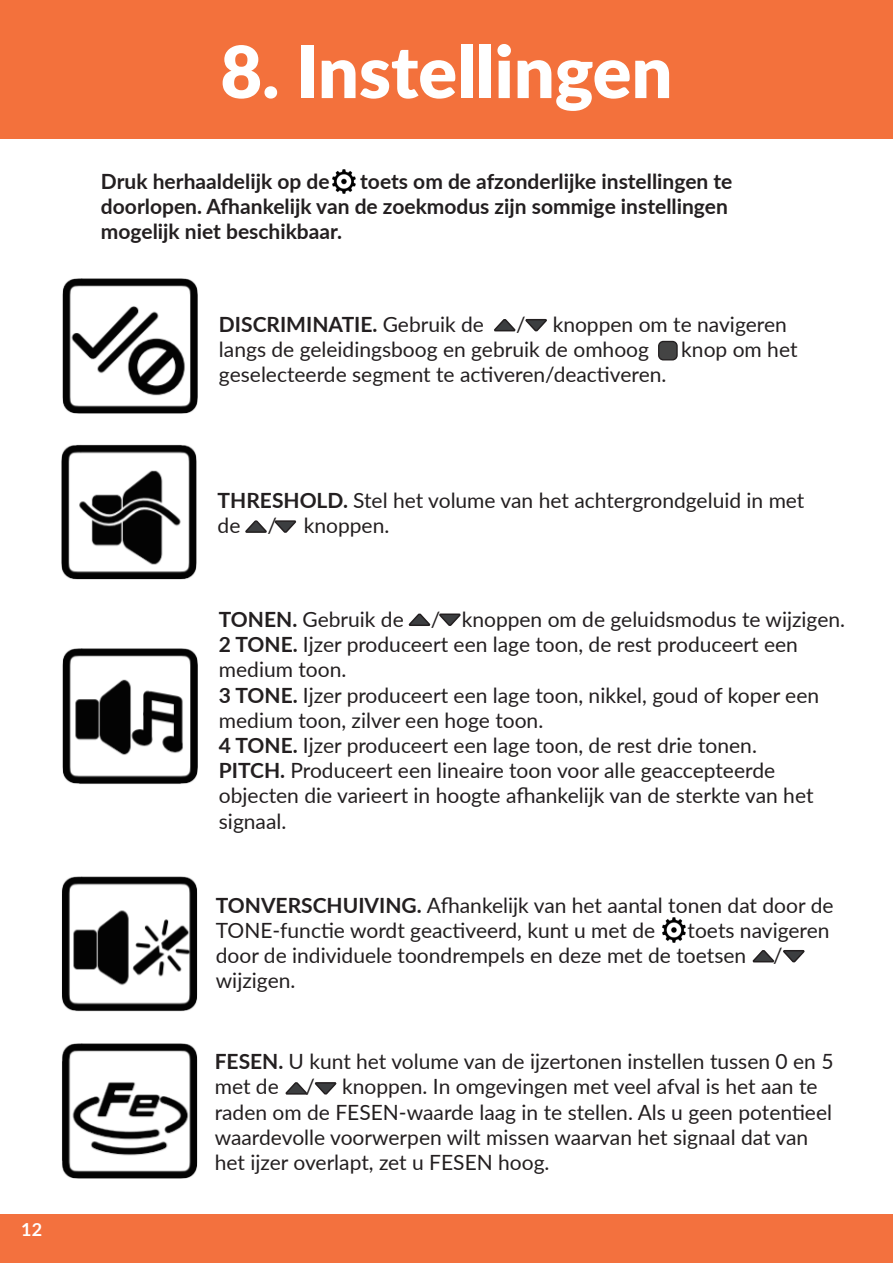
<style>
.page{position:relative;width:893px;height:1263px;background:#fff}
.page>*{position:absolute;margin:0;border:0;box-sizing:border-box;transform-origin:0 0}
.t1{font:900 72px "Lato";color:#fff}
.t2{font:21px/25.2px "Lato";color:#231f20}
.t3{font:700 21px/25.2px "Lato";color:#231f20}
.t4{font:700 18px "Lato";color:#fff}
.s1{font-weight:400}
.s2{font-weight:700}
</style>
<div class="page">
<div style="left:1px;top:1215px;width:892px;height:48px;background:#f3713e"></div>
<img style="left:63px;top:279px;width:134px;height:134px">
<img style="left:62px;top:444px;width:134px;height:135px">
<img style="left:62px;top:1044px;width:135px;height:134px">
<img style="left:62px;top:876px;width:135px;height:135px">
<img style="left:63px;top:649px;width:134px;height:135px">
<img style="left:333px;top:169px;width:23px;height:24px">
<svg style="left:494px;top:319px;width:22px;height:13px"></svg>
<svg style="left:525px;top:318px;width:22px;height:14px"></svg>
<div style="left:659px;top:341px;width:18px;height:19px;background:#444;border-radius:5px"></div>
<div style="left:658px;top:341px;width:20px;height:19px;border:1px solid #231f20;border-radius:5px"></div>
<svg style="left:245px;top:520px;width:52px;height:13px"></svg>
<svg style="left:408px;top:613px;width:23px;height:13px"></svg>
<svg style="left:439px;top:613px;width:22px;height:13px"></svg>
<svg style="left:285px;top:1082px;width:52px;height:13px"></svg>
<svg style="left:752px;top:950px;width:23px;height:13px"></svg>
<svg style="left:783px;top:950px;width:22px;height:13px"></svg>
<img style="left:662px;top:918px;width:23px;height:24px">
<div style="left:0;top:0;width:893px;height:138px;background:#f3713c"></div>
<p class="t4" style="left:21px;top:1216px;width:22px">12</p>
<p class="t1" style="left:220px;top:18px;width:454px">8. Instellingen</p>
<p class="t3" style="left:101px;top:168px;width:633px;text-indent:259px">toets om de afzonderlijke instellingen te doorlopen. Afhankelijk van de zoekmodus zijn sommige instellingen mogelijk niet beschikbaar.</p>
<p class="t3" style="left:101px;top:168px;width:230px">Druk herhaaldelijk op de</p>
<p class="t2" style="left:219px;top:311px;width:569px;text-indent:334px">knoppen om te navigeren langs de geleidingsboog en gebruik de omhoog</p>
<p class="t3" style="left:219px;top:311px;width:267px">DISCRIMINATIE. <span class="s1">Gebruik de</span></p>
<p class="t2" style="left:516px;top:311px;width:11px">/</p>
<p class="t2" style="left:681px;top:336px;width:118px">knop om het</p>
<p class="t2" style="left:219px;top:361px;width:449px">geselecteerde segment te activeren/deactiveren.</p>
<p class="t2" style="left:218px;top:486px;width:588px"><span class="s2">THRESHOLD.</span> Stel het volume van het achtergrondgeluid in met</p>
<p class="t2" style="left:218px;top:512px;width:24px">de</p>
<p class="t2" style="left:267px;top:512px;width:11px">/</p>
<p class="t2" style="left:304px;top:512px;width:87px">knoppen.</p>
<p class="t2" style="left:219px;top:606px;width:186px"><span class="s2">TONEN.</span> Gebruik de</p>
<p class="t2" style="left:431px;top:606px;width:416px">/ knoppen om de geluidsmodus te wijzigen.</p>
<p class="t2" style="left:219px;top:631px;width:581px"><span class="s2">2 TONE.</span> Ijzer produceert een lage toon, de rest produceert een medium toon.</p>
<p class="t2" style="left:219px;top:681px;width:602px"><span class="s2">3 TONE.</span> Ijzer produceert een lage toon, nikkel, goud of koper een medium toon, zilver een hoge toon.</p>
<p class="t2" style="left:219px;top:732px;width:540px"><span class="s2">4 TONE.</span> Ijzer produceert een lage toon, de rest drie tonen.</p>
<p class="t2" style="left:219px;top:757px;width:596px"><span class="s2">PITCH.</span> Produceert een lineaire toon voor alle geaccepteerde objecten die varieert in hoogte afhankelijk van de sterkte van het signaal.</p>
<p class="t2" style="left:216px;top:892px;width:619px"><span class="s2">TONVERSCHUIVING.</span> Afhankelijk van het aantal tonen dat door de<br>TONE-functie wordt geactiveerd, kunt u met de</p>
<p class="t2" style="left:216px;top:917px;width:615px;text-indent:472px">toets navigeren door de individuele toondrempels en deze met de toetsen</p>
<p class="t2" style="left:773px;top:942px;width:11px">/</p>
<p class="t2" style="left:216px;top:967px;width:81px">wijzigen.</p>
<p class="t2" style="left:215px;top:1048px;width:620px"><span class="s2">FESEN.</span> U kunt het volume van de ijzertonen instellen tussen 0 en 5 met de</p>
<p class="t2" style="left:215px;top:1073px;width:619px;text-indent:127px">knoppen. In omgevingen met veel afval is het aan te raden om de FESEN-waarde laag in te stellen. Als u geen potentieel waardevolle voorwerpen wilt missen waarvan het signaal dat van het ijzer overlapt, zet u FESEN hoog.</p>
<p class="t2" style="left:306px;top:1073px;width:11px">/</p>
</div>
